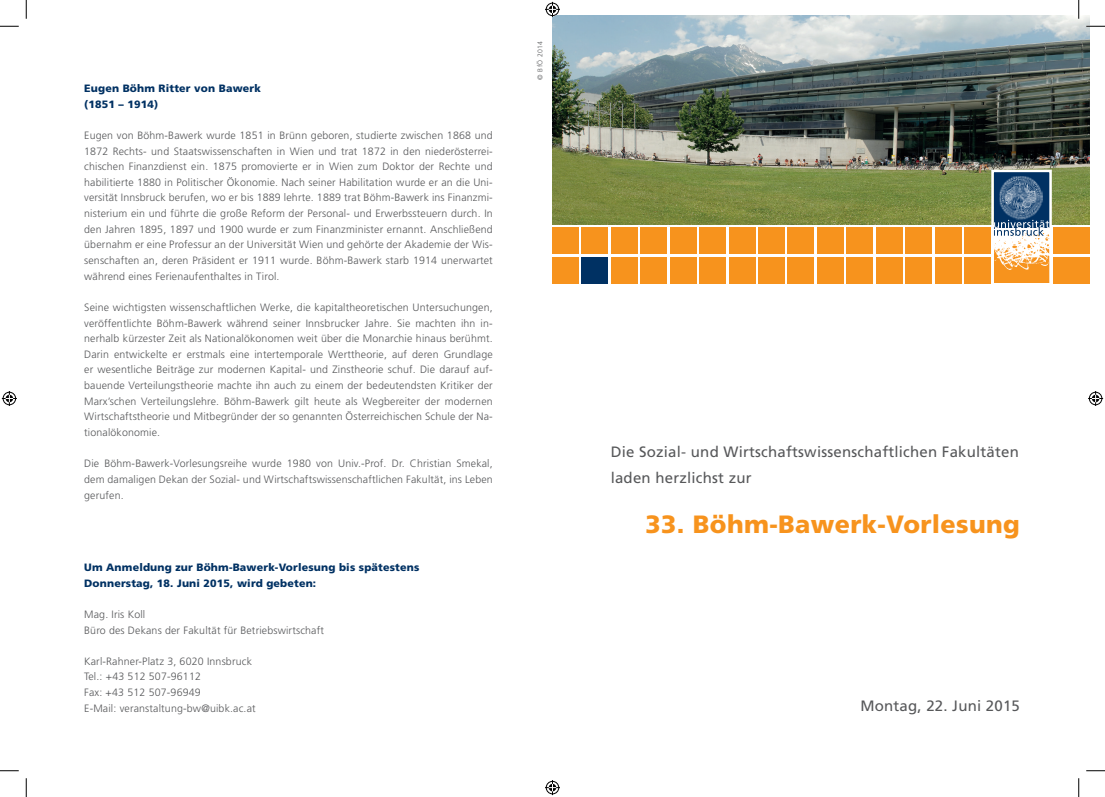
<style>
.page{position:relative;width:1105px;height:797px;background:#fff}
.page>*{position:absolute;margin:0;border:0;box-sizing:border-box;transform-origin:0 0}
.t1{font:900 25px "Frutiger";letter-spacing:.015em;color:#f7931d}
.t2{font:15px/25.4px "Frutiger";letter-spacing:.015em;color:#57585a}
.t3{font:300 10.62px/15.6px "Frutiger";letter-spacing:.015em;color:#57585a;text-align:justify}
.t4{font:900 10.62px/15.6px "Frutiger";letter-spacing:.015em;color:#003163}
.t5{font:300 6.88px "Frutiger";letter-spacing:.05em;color:#57585a}
</style>
<div class="page">
<img style="left:553px;top:16px;width:536px;height:208px">
<div style="left:964px;top:257px;width:26px;height:26px;background:#f7931d"></div>
<div style="left:935px;top:257px;width:26px;height:26px;background:#f7931d"></div>
<div style="left:905px;top:257px;width:27px;height:26px;background:#f7931d"></div>
<div style="left:876px;top:257px;width:26px;height:26px;background:#f7931d"></div>
<div style="left:847px;top:257px;width:26px;height:26px;background:#f7931d"></div>
<div style="left:817px;top:257px;width:26px;height:26px;background:#f7931d"></div>
<div style="left:758px;top:257px;width:26px;height:26px;background:#f7931d"></div>
<div style="left:729px;top:257px;width:26px;height:26px;background:#f7931d"></div>
<div style="left:788px;top:257px;width:26px;height:26px;background:#f7931d"></div>
<div style="left:1053px;top:257px;width:36px;height:26px;background:#f7931d"></div>
<div style="left:1053px;top:228px;width:36px;height:26px;background:#f7931d"></div>
<div style="left:964px;top:228px;width:26px;height:26px;background:#f7931d"></div>
<div style="left:935px;top:228px;width:26px;height:26px;background:#f7931d"></div>
<div style="left:905px;top:228px;width:27px;height:26px;background:#f7931d"></div>
<div style="left:876px;top:228px;width:26px;height:26px;background:#f7931d"></div>
<div style="left:847px;top:228px;width:26px;height:26px;background:#f7931d"></div>
<div style="left:817px;top:228px;width:26px;height:26px;background:#f7931d"></div>
<div style="left:758px;top:228px;width:26px;height:26px;background:#f7931d"></div>
<div style="left:729px;top:228px;width:26px;height:26px;background:#f7931d"></div>
<div style="left:788px;top:228px;width:26px;height:26px;background:#f7931d"></div>
<div style="left:700px;top:257px;width:26px;height:26px;background:#f7931d"></div>
<div style="left:670px;top:257px;width:26px;height:26px;background:#f7931d"></div>
<div style="left:641px;top:257px;width:26px;height:26px;background:#f7931d"></div>
<div style="left:611px;top:257px;width:26px;height:26px;background:#f7931d"></div>
<div style="left:582px;top:257px;width:26px;height:26px;background:#003163"></div>
<div style="left:552px;top:257px;width:27px;height:26px;background:#f7931d"></div>
<div style="left:700px;top:228px;width:26px;height:26px;background:#f7931d"></div>
<div style="left:670px;top:228px;width:26px;height:26px;background:#f7931d"></div>
<div style="left:641px;top:228px;width:26px;height:26px;background:#f7931d"></div>
<div style="left:611px;top:228px;width:26px;height:26px;background:#f7931d"></div>
<div style="left:582px;top:228px;width:26px;height:26px;background:#f7931d"></div>
<div style="left:552px;top:228px;width:27px;height:26px;background:#f7931d"></div>
<svg style="left:990px;top:168px;width:63px;height:116px"></svg>
<svg style="left:0;top:25px;width:19px;height:2px"></svg>
<svg style="left:1086px;top:25px;width:19px;height:2px"></svg>
<svg style="left:0;top:770px;width:19px;height:1px"></svg>
<svg style="left:1086px;top:770px;width:19px;height:1px"></svg>
<svg style="left:25px;top:0;width:2px;height:19px"></svg>
<svg style="left:25px;top:778px;width:2px;height:19px"></svg>
<svg style="left:1078px;top:0;width:1px;height:19px"></svg>
<svg style="left:1078px;top:778px;width:1px;height:19px"></svg>
<svg style="left:545px;top:2px;width:15px;height:15px"></svg>
<svg style="left:545px;top:780px;width:15px;height:15px"></svg>
<svg style="left:2px;top:391px;width:15px;height:15px"></svg>
<svg style="left:1088px;top:391px;width:15px;height:15px"></svg>
<p class="t4" style="left:84px;top:80px;width:178px">Eugen Böhm Ritter von Bawerk (1851 – 1914)</p>
<p class="t3" style="left:84px;top:127px;width:410px">Eugen von Böhm-Bawerk wurde 1851 in Brünn geboren, studierte zwischen 1868 und 1872 Rechts- und Staatswissenschaften in Wien und trat 1872 in den niederösterrei&shy;chischen Finanzdienst ein. 1875 promovierte er in Wien zum Doktor der Rechte und habilitierte 1880 in Politischer Ökonomie. Nach seiner Habilitation wurde er an die Uni&shy;versität Innsbruck berufen, wo er bis 1889 lehrte. 1889 trat Böhm-Bawerk ins Finanzmi&shy;nisterium ein und führte die große Reform der Personal- und Erwerbssteuern durch. In den Jahren 1895, 1897 und 1900 wurde er zum Finanzminister ernannt. Anschließend übernahm er eine Professur an der Universität Wien und gehörte der Akademie der Wis&shy;senschaften an, deren Präsident er 1911 wurde. Böhm-Bawerk starb 1914 unerwartet während eines Ferienaufenthaltes in Tirol.</p>
<p class="t3" style="left:84px;top:299px;width:410px">Seine wichtigsten wissenschaftlichen Werke, die kapitaltheoretischen Untersuchungen, veröffentlichte Böhm-Bawerk während seiner Innsbrucker Jahre. Sie machten ihn in&shy;nerhalb kürzester Zeit als Nationalökonomen weit über die Monarchie hinaus berühmt.<br>Darin entwickelte er erstmals eine intertemporale Werttheorie, auf deren Grundlage er wesentliche Beiträge zur modernen Kapital- und Zinstheorie schuf. Die darauf auf&shy;bauende Verteilungstheorie machte ihn auch zu einem der bedeutendsten Kritiker der Marx’schen Verteilungslehre. Böhm-Bawerk gilt heute als Wegbereiter der modernen Wirtschaftstheorie und Mitbegründer der so genannten Österreichischen Schule der Na&shy;tionalökonomie.</p>
<p class="t3" style="left:84px;top:455px;width:410px">Die Böhm-Bawerk-Vorlesungsreihe wurde 1980 von Univ.-Prof. Dr. Christian Smekal, dem damaligen Dekan der Sozial- und Wirtschaftswissenschaftlichen Fakultät, ins Leben gerufen.</p>
<p class="t4" style="left:84px;top:559px;width:337px">Um Anmeldung zur Böhm-Bawerk-Vorlesung bis spätestens<br>Donnerstag, 18. Juni 2015, wird gebeten:</p>
<p class="t3" style="left:84px;top:606px;width:241px">Mag. Iris Koll<br>Büro des Dekans der Fakultät für Betriebswirtschaft</p>
<p class="t3" style="left:84px;top:653px;width:173px;text-align:left">Karl-Rahner-Platz 3, 6020 Innsbruck<br>Tel.: +43 512 507-96112<br>Fax: +43 512 507-96949<br>E-Mail: veranstaltung-bw@uibk.ac.at</p>
<p class="t5" style="left:536px;top:80px;width:40px;rotate:-90deg">© BfÖ 2014</p>
<h2 class="t2" style="left:611px;top:439px;width:410px">Die Sozial- und Wirtschaftswissenschaftlichen Fakultäten laden herzlichst zur</h2>
<h1 class="t1" style="left:645px;top:509px;width:376px">33. Böhm-Bawerk-Vorlesung</h1>
<h2 class="t2" style="left:860px;top:693px;width:161px">Montag, 22. Juni 2015</h2>
</div>
